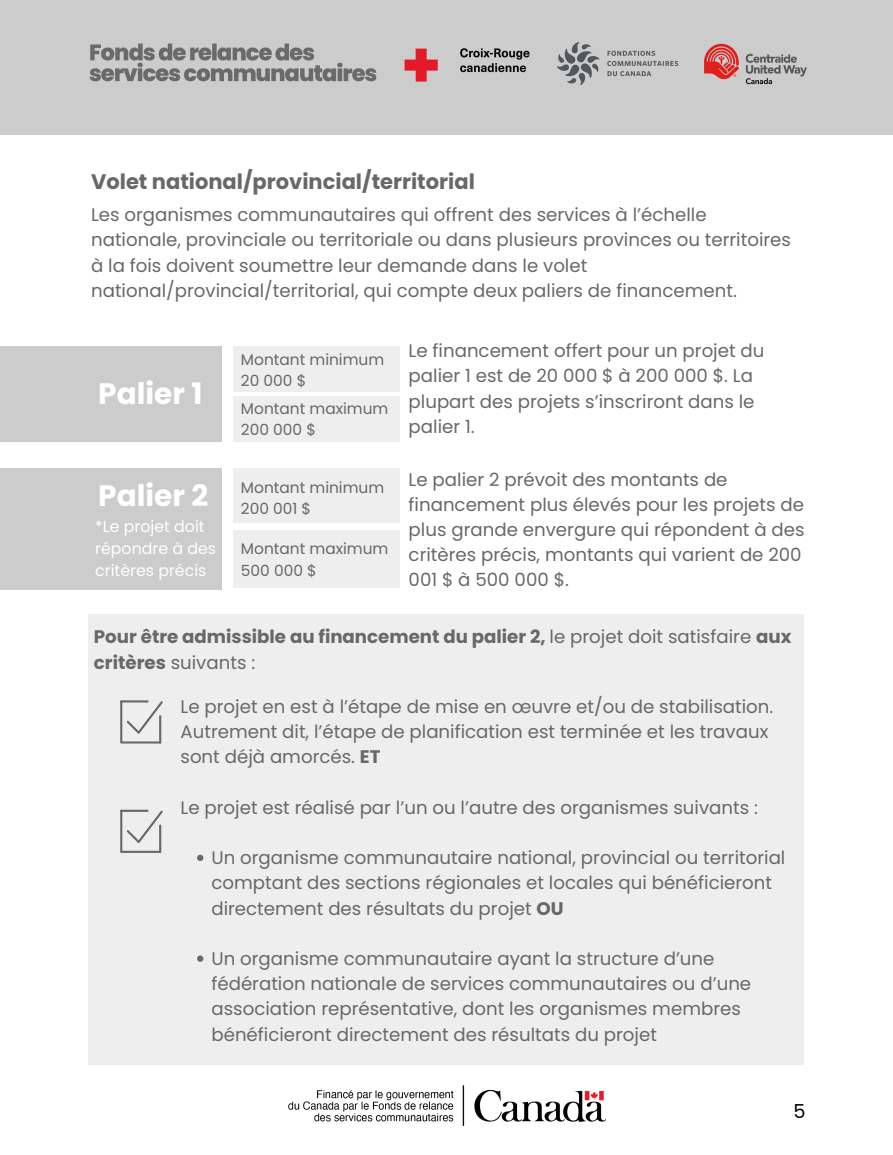
<style>
.page{position:relative;width:893px;height:1155px;background:#fff}
.page>*{position:absolute;margin:0;border:0;box-sizing:border-box;transform-origin:0 0}
.t1{font:700 29.57px "Poppins";color:#fff}
.t2{font:700 21px "Poppins";color:#686868}
.t3{font:19.25px "Poppins";color:#000}
.t4{font:18.16px/25.2px "Poppins";color:#686868}
.t5{font:700 18.16px/25.2px "Poppins";color:#686868}
.t6{font:15.82px/22px "Poppins";color:#fff}
.t7{font:15.36px/21.5px "Poppins";color:#686868}
.s1{font-weight:400}
.s2{font-weight:700}
</style>
<div class="page">
<div style="left:0;top:0;width:892px;height:135px;background:#ccc"></div>
<div style="left:88px;top:614px;width:715px;height:450px;background:#eee"></div>
<svg style="left:197px;top:855px;width:6px;height:6px"></svg>
<svg style="left:197px;top:956px;width:6px;height:6px"></svg>
<svg style="left:120px;top:700px;width:43px;height:44px"></svg>
<svg style="left:120px;top:809px;width:43px;height:44px"></svg>
<img style="left:288px;top:1085px;width:318px;height:41px">
<div style="left:0;top:347px;width:222px;height:95px;background:#ccc"></div>
<div style="left:233px;top:347px;width:167px;height:45px;background:#eee"></div>
<div style="left:233px;top:397px;width:167px;height:45px;background:#eee"></div>
<div style="left:0;top:468px;width:222px;height:122px;background:#ccc"></div>
<div style="left:233px;top:469px;width:167px;height:54px;background:#eee"></div>
<div style="left:233px;top:530px;width:167px;height:58px;background:#eee"></div>
<img style="left:90px;top:42px;width:716px;height:43px">
<p class="t2" style="left:91px;top:167px;width:385px">Volet national/provincial/territorial</p>
<p class="t4" style="left:91px;top:202px;width:701px">Les organismes communautaires qui offrent des services à l’échelle nationale, provinciale ou territoriale ou dans plusieurs provinces ou territoires à la fois doivent soumettre leur demande dans le volet national/provincial/territorial, qui compte deux paliers de financement.</p>
<h1 class="t1" style="left:98px;top:373px;width:106px">Palier 1</h1>
<h1 class="t1" style="left:98px;top:475px;width:111px">Palier 2</h1>
<p class="t6" style="left:95px;top:515px;width:122px">*Le projet doit répondre à des critères précis</p>
<p class="t7" style="left:241px;top:349px;width:145px">Montant minimum<br>20 000 $</p>
<p class="t7" style="left:241px;top:397px;width:149px">Montant maximum<br>200 000 $</p>
<p class="t7" style="left:241px;top:477px;width:145px">Montant minimum<br>200 001 $</p>
<p class="t7" style="left:241px;top:538px;width:149px">Montant maximum<br>500 000 $</p>
<p class="t4" style="left:408px;top:338px;width:357px">Le financement offert pour un projet du palier 1 est de 20 000 $ à 200 000 $. La plupart des projets s’inscriront dans le palier 1.</p>
<p class="t4" style="left:408px;top:467px;width:397px">Le palier 2 prévoit des montants de financement plus élevés pour les projets de plus grande envergure qui répondent à des critères précis, montants qui varient de 200<br>001 $ à 500 000 $.</p>
<p class="t5" style="left:94px;top:624px;width:699px">Pour être admissible au financement du palier 2, <span class="s1">le projet doit satisfaire</span> aux critères <span class="s1">suivants :</span></p>
<p class="t4" style="left:180px;top:694px;width:594px">Le projet en est à l’étape de mise en œuvre et/ou de stabilisation.<br>Autrement dit, l’étape de planification est terminée et les travaux sont déjà amorcés. <span class="s2">ET</span></p>
<p class="t4" style="left:180px;top:795px;width:579px">Le projet est réalisé par l’un ou l’autre des organismes suivants :</p>
<p class="t4" style="left:211px;top:845px;width:575px">Un organisme communautaire national, provincial ou territorial comptant des sections régionales et locales qui bénéficieront directement des résultats du projet <span class="s2">OU</span></p>
<p class="t4" style="left:211px;top:946px;width:541px">Un organisme communautaire ayant la structure d’une fédération nationale de services communautaires ou d’une association représentative, dont les organismes membres bénéficieront directement des résultats du projet</p>
<p class="t3" style="left:793px;top:1098px;width:14px">5</p>
</div>
